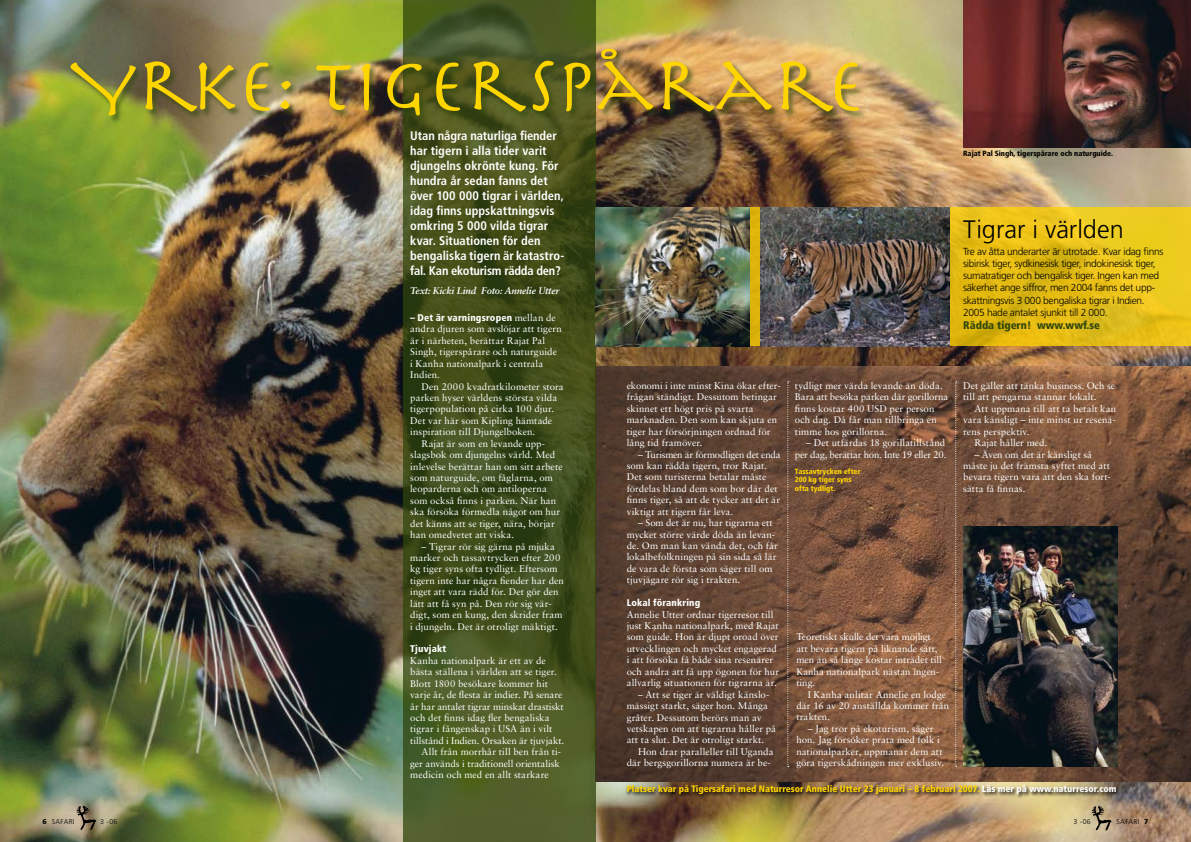
<style>
.page{position:relative;width:1191px;height:842px;background:#fff}
.page>*{position:absolute;margin:0;border:0;box-sizing:border-box;transform-origin:0 0}
.t1{font:77.2px "Herculanum";color:#ffd500}
.t2{font:300 25.3px "Frutiger";color:#000}
.t3{font:700 condensed 12.5px/15px "Frutiger";color:#fff}
.t4{font:900 condensed 11px "Frutiger";color:#2f450b}
.t5{font:300 10.2px/12px "Frutiger";letter-spacing:-.03em;color:#000}
.t6{font:9.7px/11.4px "Sabon";letter-spacing:.005em;color:#fff}
.t7{font:900 condensed 9.7px "Frutiger";letter-spacing:.015em;color:#fff}
.t8{font:italic 700 9.7px "Sabon";letter-spacing:-.02em;color:#fff}
.t9{font:900 condensed 9.3px "Frutiger";color:#ffd500}
.t10{font:900 condensed 7.5px/8.5px "Frutiger";color:#ffd500}
.t11{font:900 condensed 7.5px "Frutiger";color:#000}
.t12{font:300 7px "Frutiger";letter-spacing:.05em;color:#000}
.s1{font-family:"Sabon";font-weight:400;font-stretch:normal}
.s2{color:#fff}
</style>
<div class="page">
<img style="left:0;top:0;width:1191px;height:842px">
<img style="left:595px;top:367px;width:596px;height:415px">
<svg style="left:403px;top:0;width:192px;height:842px;background:#42501d"></svg>
<svg style="left:76px;top:806px;width:20px;height:24px"></svg>
<img style="left:625px;top:783px;width:496px;height:16px">
<div style="left:70px;top:48px;width:798px;height:77px;background:#2f450b;opacity:.65"></div>
<img style="left:963px;top:0;width:228px;height:148px">
<img style="left:963px;top:526px;width:154px;height:240px">
<svg style="left:749px;top:207px;width:442px;height:139px;background:#e5be17"></svg>
<img style="left:595px;top:207px;width:154px;height:139px">
<img style="left:760px;top:207px;width:189px;height:139px">
<svg style="left:787px;top:381px;width:2px;height:386px"></svg>
<svg style="left:955px;top:381px;width:1px;height:386px"></svg>
<svg style="left:1091px;top:806px;width:20px;height:24px"></svg>
<svg style="left:43px;top:819px;width:4px;height:5px"></svg>
<svg style="left:1144px;top:819px;width:4px;height:5px"></svg>
<h1 class="t1" style="left:70px;top:36px;width:795px">YRKE: TIGERSPÅRARE</h1>
<p class="t3" style="left:410px;top:128px;width:156px">Utan några naturliga fiender har tigern i alla tider varit djungelns okrönte kung. För hundra år sedan fanns det över 100 000 tigrar i världen, idag finns uppskattningsvis omkring 5 000 vilda tigrar kvar. Situationen för den bengaliska tigern är katastro&shy;fal. Kan ekoturism rädda den?</p>
<p class="t7" style="left:410px;top:312px;width:147px">– Det är varningsropen <span class="s1">mellan de</span></p>
<p class="t6" style="left:410px;top:323px;width:153px">andra djuren som avslöjar att tigern är i närheten, berättar Rajat Pal<br>Singh, tigerspårare och naturguide i Kanha nationalpark i centrala<br>Indien.</p>
<p class="t6" style="left:421px;top:380px;width:144px">Den 2000 kvadratkilometer stora</p>
<p class="t6" style="left:410px;top:392px;width:148px">parken hyser världens största vilda</p>
<p class="t6" style="left:410px;top:403px;width:145px">tigerpopulation på cirka 100 djur.</p>
<p class="t6" style="left:410px;top:415px;width:143px">Det var här som Kipling hämtade</p>
<p class="t6" style="left:410px;top:426px;width:127px">inspiration till Djungelboken.</p>
<p class="t6" style="left:421px;top:437px;width:125px">Rajat är som en levande upp-</p>
<p class="t6" style="left:410px;top:449px;width:146px">slagsbok om djungelns värld. Med</p>
<p class="t6" style="left:410px;top:460px;width:154px">inlevelse berättar han om sitt arbete</p>
<p class="t6" style="left:410px;top:472px;width:144px">som naturguide, om fåglarna, om</p>
<p class="t6" style="left:410px;top:483px;width:138px">leoparderna och om antiloperna</p>
<p class="t6" style="left:410px;top:495px;width:148px">som också finns i parken. När han</p>
<p class="t6" style="left:410px;top:506px;width:152px">ska försöka förmedla något om hur</p>
<p class="t6" style="left:410px;top:517px;width:146px">det känns att se tiger, nära, börjar</p>
<p class="t6" style="left:410px;top:529px;width:105px">han omedvetet att viska.</p>
<p class="t6" style="left:410px;top:540px;width:155px;text-indent:11px">– Tigrar rör sig gärna på mjuka marker och tassavtrycken efter 200 kg tiger syns ofta tydligt. Eftersom tigern inte har några fiender har den inget att vara rädd för. Det gör den lätt att få syn på. Den rör sig vär&shy;digt, som en kung, den skrider fram i djungeln. Det är otroligt mäktigt.</p>
<p class="t7" style="left:410px;top:643px;width:38px">Tjuvjakt</p>
<p class="t6" style="left:410px;top:655px;width:137px">Kanha nationalpark är ett av de</p>
<p class="t6" style="left:410px;top:666px;width:148px">bästa ställena i världen att se tiger.</p>
<p class="t6" style="left:410px;top:678px;width:139px">Blott 1800 besökare kommer hit</p>
<p class="t6" style="left:410px;top:689px;width:154px">varje år, de flesta är indier. På senare</p>
<p class="t6" style="left:410px;top:700px;width:155px">år har antalet tigrar minskat drastiskt</p>
<p class="t6" style="left:410px;top:712px;width:141px">och det finns idag fler bengaliska</p>
<p class="t6" style="left:410px;top:723px;width:144px">tigrar i fångenskap i USA än i vilt</p>
<p class="t6" style="left:410px;top:735px;width:155px">tillstånd i Indien. Orsaken är tjuvjakt.</p>
<p class="t6" style="left:421px;top:746px;width:141px">Allt från morrhår till ben från ti-</p>
<p class="t6" style="left:410px;top:758px;width:151px">ger används i traditionell orienta-lisk</p>
<p class="t6" style="left:410px;top:769px;width:140px">medicin och med en allt starkare</p>
<p class="t8" style="left:410px;top:285px;width:150px">Text: Kicki Lind Foto: Annelie Utter</p>
<p class="t6" style="left:626px;top:380px;width:156px">ekonomi i inte minst Kina ökar efter&shy;frågan ständigt. Dessutom betingar skinnet ett högt pris på svarta marknaden. Den som kan skjuta en tiger har försörjningen ordnad för lång tid framöver.</p>
<p class="t6" style="left:626px;top:448px;width:155px;text-indent:11px">– Turismen är förmodligen det enda som kan rädda tigern, tror Rajat.<br>Det som turisterna betalar måste fördelas bland dem som bor där det finns tiger, så att de tycker att det är viktigt att tigern får leva.</p>
<p class="t6" style="left:626px;top:517px;width:153px;text-indent:11px">– Som det är nu, har tigrarna ett mycket större värde döda än levan&shy;de. Om man kan vända det, och får lokalbefolkningen på sin sida så lär de vara de första som säger till om tjuvjägare rör sig i trakten.</p>
<p class="t7" style="left:626px;top:597px;width:75px">Lokal förankring</p>
<p class="t6" style="left:626px;top:608px;width:154px">Annelie Utter ordnar tigerresor till just Kanha nationalpark, med Rajat som guide. Hon är djupt oroad över utvecklingen och mycket engagerad i att försöka få både sina resenärer och andra att få upp ögonen för hur allvarlig situationen för tigrarna är.</p>
<p class="t6" style="left:626px;top:688px;width:151px;text-indent:11px">– Att se tiger är väldigt känslo&shy;mässigt starkt, säger hon. Många gråter. Dessutom berörs man av vetskapen om att tigrarna håller på att ta slut. Det är otroligt starkt.</p>
<p class="t6" style="left:626px;top:746px;width:148px;text-align:right">Hon drar paralleller till Uganda där bergsgorillorna numera är be-</p>
<p class="t6" style="left:795px;top:380px;width:155px">tydligt mer värda levande än döda.<br>Bara att besöka parken där gorillorna finns kostar 400 USD per person och dag. Då får man tillbringa en timme hos gorillorna.</p>
<p class="t6" style="left:795px;top:437px;width:153px;text-align:right">– Det utfärdas 18 gorillatillstånd per dag, berättar hon. Inte 19 eller 20.</p>
<p class="t10" style="left:795px;top:467px;width:67px">Tassavtrycken efter<br>200 kg tiger syns ofta tydligt.</p>
<p class="t6" style="left:796px;top:631px;width:147px">Teoretiskt skulle det vara möjligt att bevara tigern på liknande sätt, men än så länge kostar inträdet till<br>Kanha nationalpark nästan ingen&shy;ting.</p>
<p class="t6" style="left:796px;top:688px;width:154px;text-indent:11px">I Kanha anlitar Annelie en lodge där 16 av 20 anställda kommer från trakten.</p>
<p class="t6" style="left:796px;top:723px;width:149px;text-align:center">– Jag tror på ekoturism, säger<br>hon. Jag försöker prata med folk i nationalparker, uppmanar dem att göra tigerskådningen mer exklusiv.</p>
<p class="t11" style="left:963px;top:149px;width:151px">Rajat Pal Singh, tigerspårare och naturguide.</p>
<h2 class="t2" style="left:963px;top:215px;width:162px">Tigrar i världen</h2>
<p class="t5" style="left:963px;top:246px;width:202px">Tre av åtta underarter är utrotade. Kvar idag finns sibirisk tiger, sydkinesisk tiger, indokinesisk tiger, sumatratiger och bengalisk tiger. Ingen kan med säkerhet ange siffror, men 2004 fanns det upp&shy;skattningsvis 3 000 bengaliska tigrar i Indien.<br>2005 hade antalet sjunkit till 2 000.</p>
<p class="t4" style="left:963px;top:318px;width:138px">Rädda tigern! www.wwf.se</p>
<p class="t6" style="left:963px;top:380px;width:153px">Det gäller att tänka business. Och se till att pengarna stannar lokalt.</p>
<p class="t6" style="left:974px;top:403px;width:143px">Att uppmana till att ta betalt kan</p>
<p class="t6" style="left:963px;top:414px;width:154px">vara känsligt – inte minst ur resenä-</p>
<p class="t6" style="left:963px;top:425px;width:68px">rens perspektiv.</p>
<p class="t6" style="left:974px;top:437px;width:74px">Rajat håller med.</p>
<p class="t6" style="left:963px;top:448px;width:149px;text-indent:11px">– Även om det är känsligt så måste ju det främsta syftet med att bevara tigern vara att den ska fort&shy;sätta få finnas.</p>
<p class="t12" style="left:52px;top:818px;width:24px">SAFARI</p>
<p class="t12" style="left:100px;top:818px;width:19px">3 -06</p>
<p class="t9" style="left:626px;top:784px;width:491px">Platser kvar på Tigersafari med Naturresor Annelie Utter 23 januari – 8 februari 2007. <span class="s2">Läs mer på www.naturresor.com</span></p>
<p class="t12" style="left:1073px;top:818px;width:19px">3 -06</p>
<p class="t12" style="left:1116px;top:818px;width:24px">SAFARI</p>
</div>
